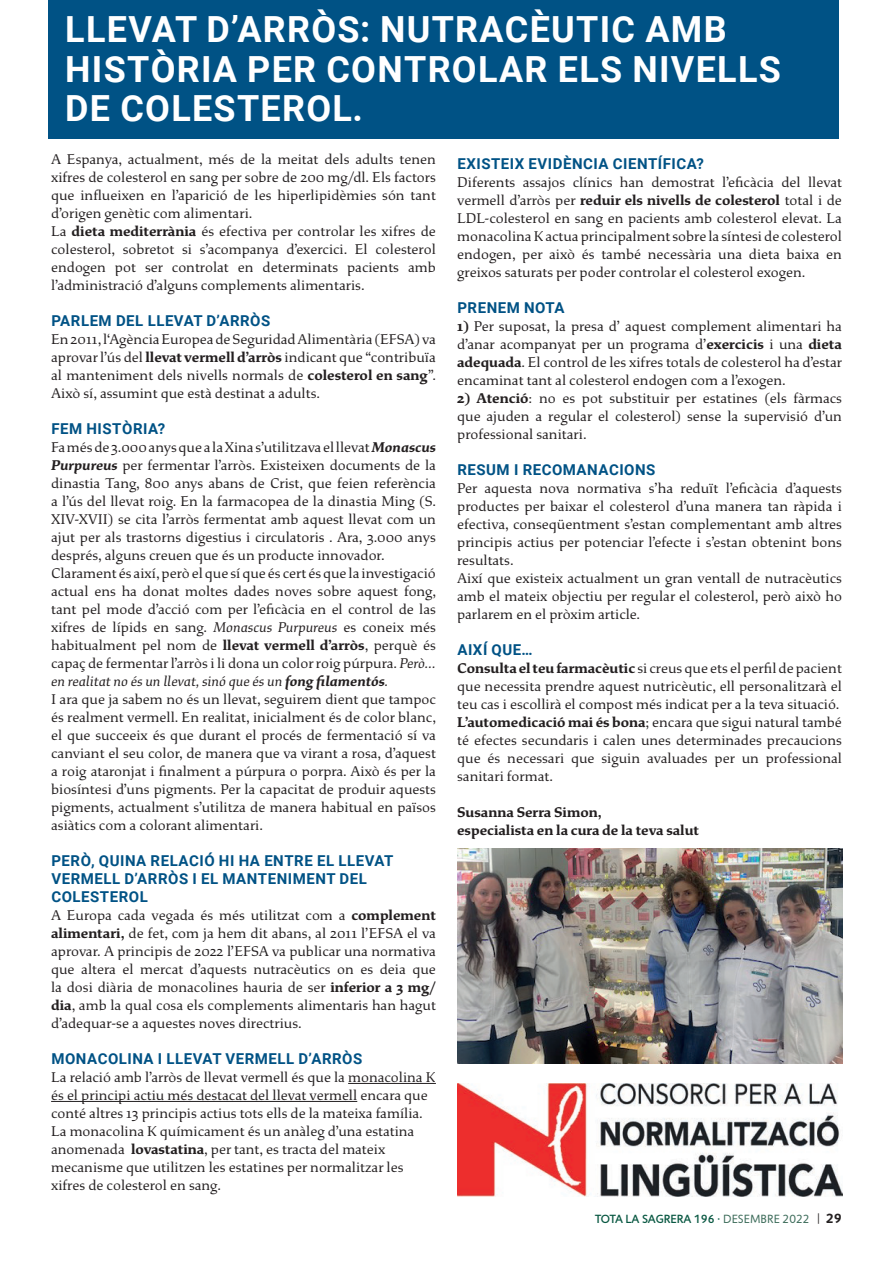
<style>
.page{position:relative;width:893px;height:1263px;background:#fff}
.page>*{position:absolute;margin:0;border:0;box-sizing:border-box;transform-origin:0 0}
.t1{font:700 36px/39.6px "Roboto";letter-spacing:.035em;color:#fff}
.t2{font:15px/18px "Study";color:#231f20}
.t3{font:700 15px/18px "Roboto";letter-spacing:.035em;color:#005285}
.t4{font:700 15px/18px "Study";color:#231f20}
.t5{font:500 12px "Jigsaw";color:#095842}
.s1{font-weight:700}
.s2{font-weight:700;font-style:italic}
.s3{font-style:italic}
.s4{font-weight:400;color:#3e6d5b}
.s5{font-weight:300;font-size:12.75px;color:#231f20}
.s6{font-weight:700;font-size:13.5px;color:#231f20}
</style>
<div class="page">
<hr style="left:348px;top:1083px;width:88px;height:1px;background:#231f20">
<hr style="left:51px;top:1101px;width:306px;height:1px;background:#231f20">
<div style="left:48px;top:0;width:790px;height:138px;background:#005285"></div>
<img style="left:457px;top:1083px;width:385px;height:113px">
<img style="left:457px;top:848px;width:385px;height:215px">
<h1 class="t1" style="left:65px;top:8px;width:717px">LLEVAT D’ARRÒS: NUTRACÈUTIC AMB<br>HISTÒRIA PER CONTROLAR ELS NIVELLS<br>DE COLESTEROL.</h1>
<p class="t2" style="left:51px;top:150px;width:386px">A Espanya, actualment, més de la meitat dels adults tenen xifres de colesterol en sang per sobre de 200 mg/dl. Els factors que influeixen en l’aparició de les hiperlipidèmies són tant d’origen genètic com alimentari.<br>La <span class="s1">dieta mediterrània</span> és efectiva per controlar les xifres de colesterol, sobretot si s’acompanya d’exercici. El colesterol endogen pot ser controlat en determinats pacients amb l’administració d’alguns complements alimentaris.</p>
<p class="t3" style="left:51px;top:311px;width:220px">PARLEM DEL LLEVAT D’ARRÒS</p>
<p class="t2" style="left:51px;top:330px;width:386px;text-align:justify">En 2011, l‘Agència Europea de Seguridad Alimentària (EFSA) va aprovar l’ús del <span class="s1">llevat vermell d’arròs</span> indicant que “contribuïa al manteniment dels nivells normals de <span class="s1">colesterol en sang</span>”.<br>Això sí, assumint que està destinat a adults.</p>
<p class="t3" style="left:51px;top:419px;width:115px">FEM HISTÒRIA?</p>
<p class="t2" style="left:51px;top:438px;width:387px">Fa més de 3.000 anys que a la Xina s’utilitzava el llevat <span class="s2">Monascus Purpureus</span> per fermentar l’arròs. Existeixen documents de la dinastia Tang, 800 anys abans de Crist, que feien referència a l’ús del llevat roig. En la farmacopea de la dinastia Ming (S.<br>XIV-XVII) se cita l’arròs fermentat amb aquest llevat com un ajut per als trastorns digestius i circulatoris . Ara, 3.000 anys després, alguns creuen que és un producte innovador.<br>Clarament és així, però el que sí que és cert és que la investigació actual ens ha donat moltes dades noves sobre aquest fong, tant pel mode d’acció com per l’eficàcia en el control de las xifres de lípids en sang. <span class="s3">Monascus Purpureus</span> es coneix més habitualment pel nom de <span class="s1">llevat vermell d’arròs</span>, perquè és capaç de fermentar l’arròs i li dona un color roig púrpura. <span class="s3">Però… en realitat no és un llevat, sinó que és un</span> <span class="s2">fong filamentós</span><span class="s3">.<br></span>I ara que ja sabem no és un llevat, seguirem dient que tampoc és realment vermell. En realitat, inicialment és de color blanc, el que succeeix és que durant el procés de fermentació sí va canviant el seu color, de manera que va virant a rosa, d’aquest a roig ataronjat i finalment a púrpura o porpra. Això és per la biosíntesi d’uns pigments. Per la capacitat de produir aquests pigments, actualment s’utilitza de manera habitual en països asiàtics com a colorant alimentari.</p>
<p class="t3" style="left:51px;top:851px;width:344px">PERÒ, QUINA RELACIÓ HI HA ENTRE EL LLEVAT<br>VERMELL D’ARRÒS I EL MANTENIMENT DEL<br>COLESTEROL</p>
<p class="t2" style="left:51px;top:906px;width:386px;text-align:justify">A Europa cada vegada és més utilitzat com a <span class="s1">complement alimentari,</span> de fet, com ja hem dit abans, al 2011 l’EFSA el va aprovar. A principis de 2022 l’EFSA va publicar una normativa que altera el mercat d’aquests nutracèutics on es deia que la dosi diària de monacolines hauria de ser <span class="s1">inferior a 3 mg/ dia</span>, amb la qual cosa els complements alimentaris han hagut d’adequar-se a aquestes noves directrius.</p>
<p class="t3" style="left:51px;top:1049px;width:312px">MONACOLINA I LLEVAT VERMELL D’ARRÒS</p>
<p class="t2" style="left:51px;top:1068px;width:386px">La relació amb l’arròs de llevat vermell és que la monacolina K és el principi actiu més destacat del llevat vermell encara que conté altres 13 principis actius tots ells de la mateixa família.<br>La monacolina K químicament és un anàleg d’una estatina anomenada <span class="s1">lovastatina</span>, per tant, es tracta del mateix mecanisme que utilitzen les estatines per normalitzar les xifres de colesterol en sang.</p>
<p class="t3" style="left:457px;top:154px;width:248px">EXISTEIX EVIDÈNCIA CIENTÍFICA?</p>
<p class="t2" style="left:457px;top:173px;width:386px;text-align:justify">Diferents assajos clínics han demostrat l’eficàcia del llevat vermell d’arròs per <span class="s1">reduir els nivells de colesterol</span> total i de LDL-colesterol en sang en pacients amb colesterol elevat. La monacolina K actua principalment sobre la síntesi de colesterol endogen, per això és també necessària una dieta baixa en greixos saturats per poder controlar el colesterol exogen.</p>
<p class="t3" style="left:457px;top:298px;width:109px">PRENEM NOTA</p>
<p class="t2" style="left:457px;top:317px;width:387px;text-align:justify"><span class="s1">1)</span> Per suposat, la presa d’ aquest complement alimentari ha d’anar acompanyat per un programa d’<span class="s1">exercicis</span> i una <span class="s1">dieta adequada</span>. El control de les xifres totals de colesterol ha d’estar encaminat tant al colesterol endogen com a l’exogen.</p>
<p class="t2" style="left:457px;top:389px;width:386px;text-align:justify"><span class="s1">2) Atenció</span>: no es pot substituir per estatines (els fàrmacs que ajuden a regular el colesterol) sense la supervisió d’un professional sanitari.</p>
<p class="t3" style="left:457px;top:460px;width:200px">RESUM I RECOMANACIONS</p>
<p class="t2" style="left:457px;top:479px;width:386px">Per aquesta nova normativa s’ha reduït l’eficàcia d’aquests productes per baixar el colesterol d’una manera tan ràpida i efectiva, conseqüentment s’estan complementant amb altres principis actius per potenciar l’efecte i s’estan obtenint bons resultats.<br>Així que existeix actualment un gran ventall de nutracèutics amb el mateix objectiu per regular el colesterol, però això ho parlarem en el pròxim article.</p>
<p class="t3" style="left:457px;top:640px;width:77px">AIXÍ QUE…</p>
<p class="t2" style="left:457px;top:659px;width:386px"><span class="s1">Consulta el teu farmacèutic</span> si creus que ets el perfil de pacient que necessita prendre aquest nutricèutic, ell personalitzarà el teu cas i escollirà el compost més indicat per a la teva situació.<br><span class="s1">L’automedicació mai és bona</span>; encara que sigui natural també té efectes secundaris i calen unes determinades precaucions que és necessari que siguin avaluades per un professional sanitari format.</p>
<p class="t4" style="left:457px;top:803px;width:243px">Susanna Serra Simon,<br>especialista en la cura de la teva salut</p>
<p class="t5" style="left:595px;top:1212px;width:248px">TOTA LA SAGRERA 196 · <span class="s4">DESEMBRE 2022</span> <span class="s5">|</span> <span class="s6">29</span></p>
</div>
